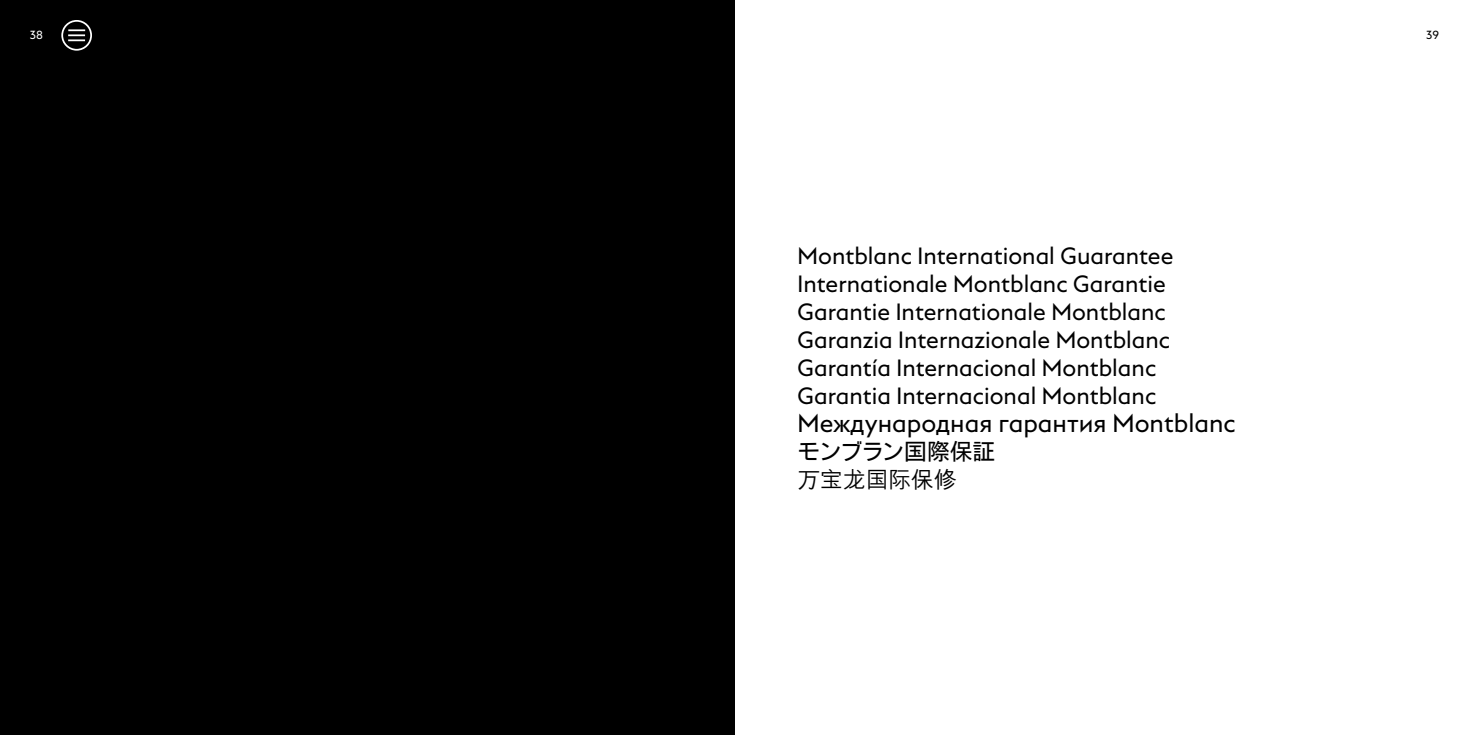
<style>
.page{position:relative;width:1469px;height:735px;background:#fff}
.page>*{position:absolute;margin:0;border:0;box-sizing:border-box;transform-origin:0 0}
.t1{font:24.5px "Montblanc Type";color:#000}
.t2{font:22.75px/28px "Montblanc Type";color:#000}
.t3{font:22.75px "Motoya Cedar Std W3";letter-spacing:-.03em;color:#000}
.t4{font:500 22.75px "M Hei PRC";color:#000}
.t5{font:11.38px "Montblanc Type";color:#fff}
.t6{font:11.38px "Montblanc Type";color:#000}
</style>
<div class="page">
<div style="left:0;top:0;width:734px;height:734px;background:#000"></div>
<div style="left:61px;top:20px;width:31px;height:31px;border:2px solid #fff;border-radius:50%"></div>
<svg style="left:68px;top:29px;width:17px;height:12px"></svg>
<p class="t5" style="left:30px;top:27px;width:15px">38</p>
<p class="t6" style="left:1426px;top:27px;width:14px">39</p>
<p class="t2" style="left:797px;top:242px;width:377px">Montblanc International Guarantee Internationale Montblanc Garantie Garantie Internationale Montblanc Garanzia Internazionale Montblanc Garantía Internacional Montblanc Garantia Internacional Montblanc</p>
<p class="t1" style="left:797px;top:407px;width:440px">Международная гарантия Montblanc</p>
<p class="t3" style="left:797px;top:436px;width:199px">モンブラン国際保証</p>
<p class="t4" style="left:797px;top:468px;width:161px">万宝龙国际保修</p>
</div>
